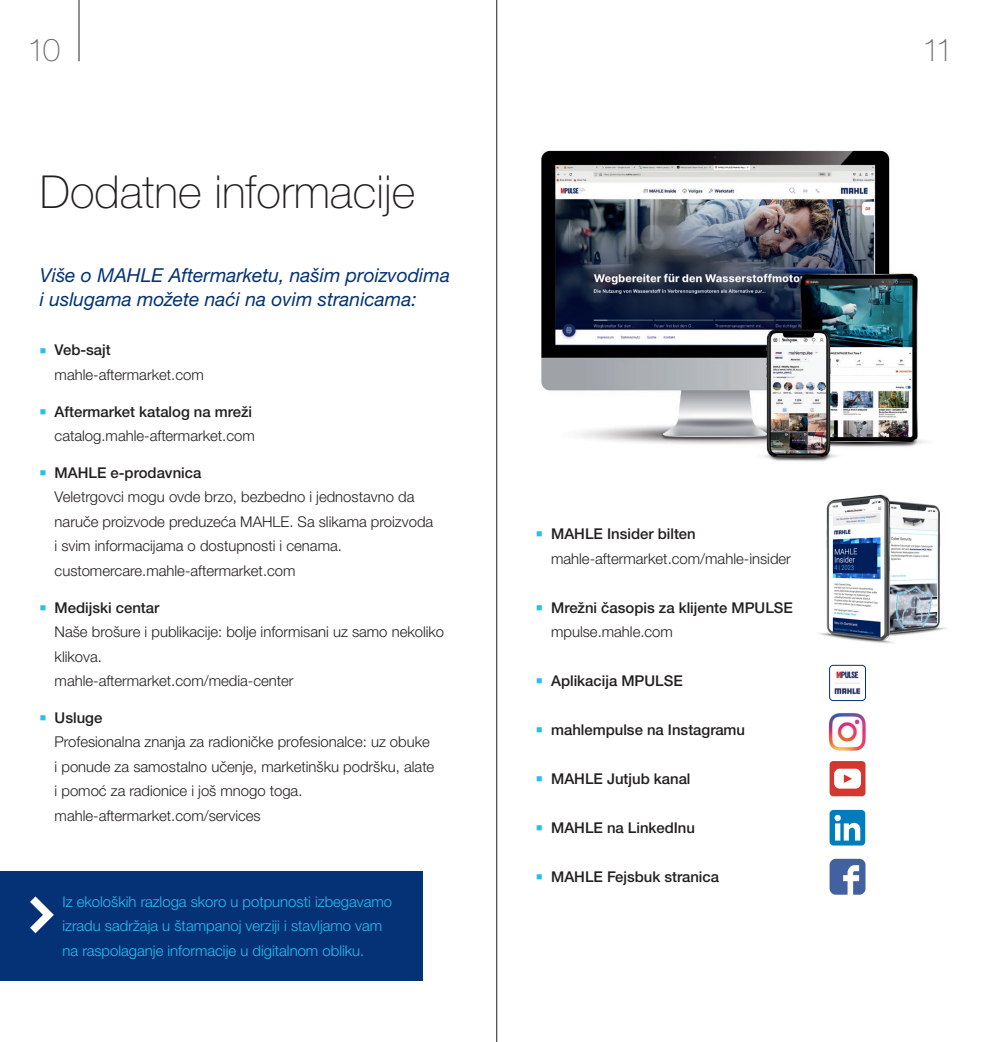
<style>
.page{position:relative;width:993px;height:1042px;background:#fff}
.page>*{position:absolute;margin:0;border:0;box-sizing:border-box;transform-origin:0 0}
.XX___100___Chapter___Headline_3rd_Level{font:100 45.5px "Helvetica Neue LTW1 G";color:#231f20}
.XX___100___Index___Pagemark_L{font:100 31.5px "Helvetica Neue LT Std";color:#6c6d70}
.XX___100___Chapter___Intro{font:italic 19.25px/24.5px "Helvetica Neue LTW1 G";color:#053276}
.t1{font:300 14.88px/24.5px "Helvetica Neue LTW1 G";color:#231f20}
.t2{font:500 14.88px/24.5px "Helvetica Neue LTW1 G";color:#231f20}
.AM___080___Flag_Content___Copy{font:300 14.88px/24.5px "Helvetica Neue LTW1 G";color:#26bff0}
.s1{color:#26bff0}
.s2{font-weight:500}
.s3{font-weight:300}
</style>
<div class="page">
<hr style="left:496px;top:0;width:1px;height:1042px;background:#231f20">
<hr style="left:78px;top:0;width:1px;height:61px;background:#231f20">
<img style="left:541px;top:150px;width:385px;height:312px">
<svg style="left:829px;top:859px;width:36px;height:35px"></svg>
<div style="left:829px;top:761px;width:36px;height:35px;background:#d23831;border-radius:4px"></div>
<svg style="left:834px;top:769px;width:26px;height:19px"></svg>
<img style="left:829px;top:665px;width:36px;height:35px">
<div style="left:829px;top:665px;width:36px;height:36px;border:1px solid #053276;border-radius:4px"></div>
<img style="left:828px;top:713px;width:38px;height:38px">
<div style="left:829px;top:810px;width:35px;height:35px;background:#007dba;border-radius:4px"></div>
<svg style="left:834px;top:815px;width:26px;height:25px"></svg>
<img style="left:818px;top:494px;width:129px;height:150px">
<div style="left:0;top:871px;width:422px;height:109px;background:#053276"></div>
<svg style="left:30px;top:896px;width:24px;height:37px"></svg>
<p class="XX___100___Index___Pagemark_L" style="left:28px;top:32px;width:34px">10</p>
<p class="XX___100___Index___Pagemark_L" style="left:922px;top:32px;width:32px">11</p>
<p class="XX___100___Chapter___Headline_3rd_Level" style="left:40px;top:165px;width:377px">Dodatne informacije</p>
<p class="XX___100___Chapter___Intro" style="left:40px;top:263px;width:411px">Više o MAHLE Aftermarketu, našim proizvodima i uslugama možete naći na ovim stranicama:</p>
<p class="t1" style="left:55px;top:338px;width:151px;text-indent:-15px"><span class="s1">■</span> <span class="s2">Veb-sajt </span>mahle-aftermarket.com</p>
<p class="t1" style="left:40px;top:399px;width:216px;text-align:right"><span class="s1">■</span> <span class="s2">Aftermarket katalog na mreži </span>catalog.mahle-aftermarket.com</p>
<p class="t1" style="left:55px;top:460px;width:380px;text-indent:-15px"><span class="s1">■</span> <span class="s2">MAHLE e-prodavnica<br></span>Veletrgovci mogu ovde brzo, bezbedno i jednostavno da naruče proizvode preduzeća MAHLE. Sa slikama proizvoda i svim informacijama o dostupnosti i cenama. customercare.mahle-aftermarket.com</p>
<p class="t1" style="left:55px;top:595px;width:391px;text-indent:-15px"><span class="s1">■</span> <span class="s2">Medijski centar<br></span>Naše brošure i publikacije: bolje informisani uz samo nekoliko klikova.<br>mahle-aftermarket.com/media-center</p>
<p class="t1" style="left:55px;top:705px;width:381px;text-indent:-15px"><span class="s1">■</span> <span class="s2">Usluge<br></span>Profesionalna znanja za radioničke profesionalce: uz obuke i ponude za samostalno učenje, marketinšku podršku, alate i pomoć za radionice i još mnogo toga. mahle-aftermarket.com/services</p>
<p class="AM___080___Flag_Content___Copy" style="left:63px;top:889px;width:331px">Iz ekoloških razloga skoro u potpunosti izbegavamo izradu sadržaja u štampanoj verziji i stavljamo vam na raspolaganje informacije u digitalnom obliku.</p>
<p class="t1" style="left:551px;top:521px;width:241px;text-indent:-15px"><span class="s1">■</span> <span class="s2">MAHLE Insider bilten </span>mahle-aftermarket.com/mahle-insider</p>
<p class="t2" style="left:551px;top:595px;width:243px;text-indent:-15px"><span class="s1">■</span> Mrežni časopis za klijente MPULSE <span class="s3">mpulse.mahle.com</span></p>
<p class="t2" style="left:536px;top:668px;width:148px"><span class="s1">■</span> Aplikacija MPULSE</p>
<p class="t2" style="left:536px;top:717px;width:210px"><span class="s1">■</span> mahlempulse na Instagramu</p>
<p class="t2" style="left:536px;top:766px;width:156px"><span class="s1">■</span> MAHLE Jutjub kanal</p>
<p class="t2" style="left:536px;top:815px;width:160px"><span class="s1">■</span> MAHLE na LinkedInu</p>
<p class="t2" style="left:536px;top:864px;width:184px"><span class="s1">■</span> MAHLE Fejsbuk stranica</p>
</div>
